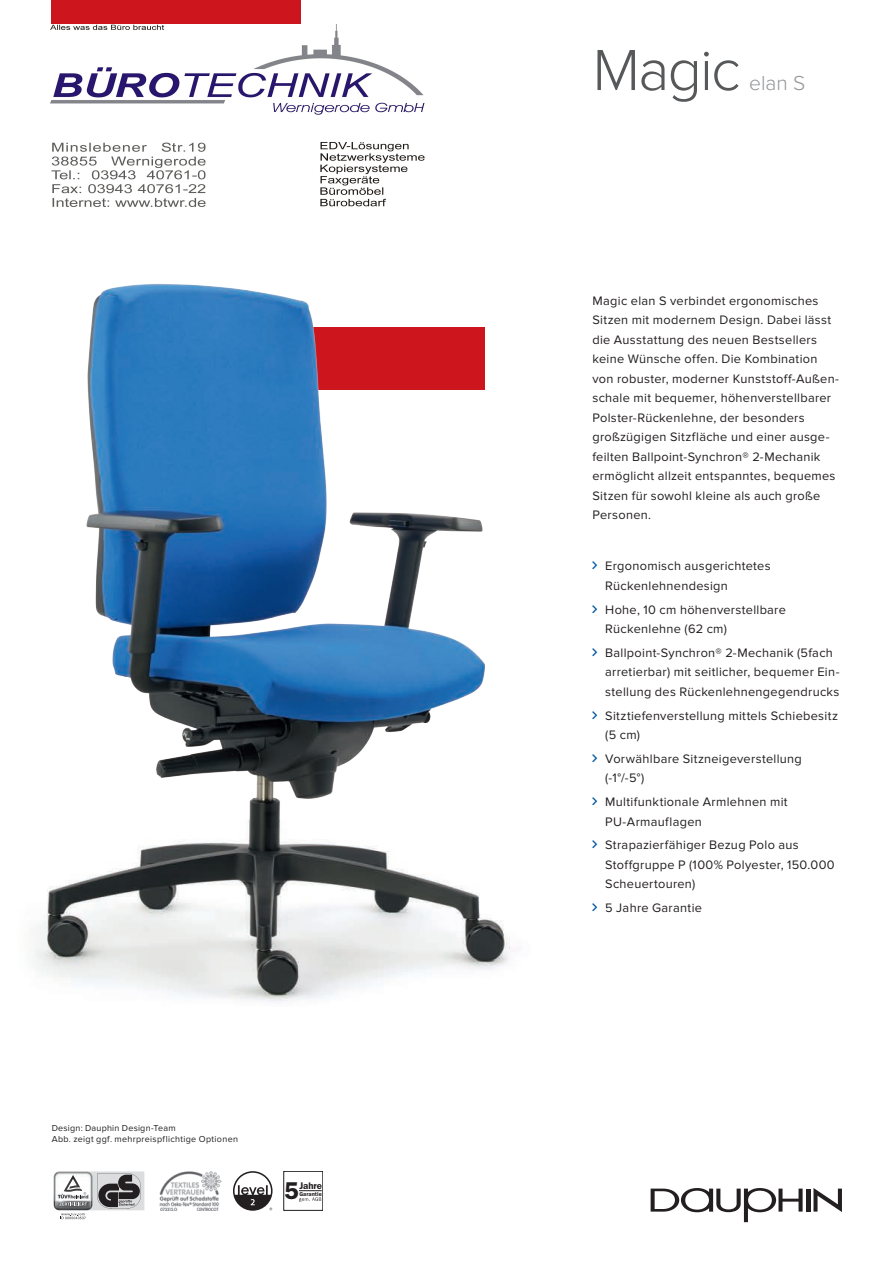
<style>
.page{position:relative;width:893px;height:1263px;background:#fff}
.page>*{position:absolute;margin:0;border:0;box-sizing:border-box;transform-origin:0 0}
.Headline___DE_EN{font:300 60px "Proxima Nova";letter-spacing:-.03em;color:#57585a}
.t1{font:600 24.45px "Franklin Gothic LT";color:#231f20}
.Headline___DE_EN-2{font:300 21px "Proxima Nova";color:#939598}
.Fließtext_DE{font:12.75px/19.5px "Proxima Nova";letter-spacing:.025em;color:#231f20}
.t2{font:600 9.6px "Franklin Gothic LT";color:#231f20}
.Fließtext_DE-2{font:9px "Proxima Nova";letter-spacing:.035em;color:#231f20}
._02_Fliesstext_de{font:9px "Proxima Nova";letter-spacing:.025em;color:#231f20}
.t3{font:600 5.7px "Franklin Gothic LT";letter-spacing:.015em;color:#231f20}
</style>
<div class="page">
<div style="left:51px;top:0;width:249px;height:88px;background:#cd151d"></div>
<svg style="left:54px;top:1207px;width:91px;height:12px"></svg>
<img style="left:160px;top:1207px;width:59px;height:4px">
<svg style="left:241px;top:1207px;width:32px;height:4px"></svg>
<svg style="left:813px;top:1188px;width:29px;height:24px"></svg>
<hr style="left:806px;top:1188px;width:4px;height:23px;background:#231f20">
<svg style="left:651px;top:1207px;width:152px;height:15px"></svg>
<img style="left:33px;top:11px;width:799px;height:1196px">
<img style="left:50px;top:25px;width:375px;height:181px">
<svg style="left:592px;top:561px;width:5px;height:9px"></svg>
<svg style="left:592px;top:605px;width:5px;height:8px"></svg>
<svg style="left:592px;top:648px;width:5px;height:8px"></svg>
<svg style="left:592px;top:711px;width:5px;height:8px"></svg>
<svg style="left:592px;top:754px;width:5px;height:8px"></svg>
<svg style="left:592px;top:797px;width:5px;height:8px"></svg>
<svg style="left:592px;top:840px;width:5px;height:9px"></svg>
<svg style="left:592px;top:903px;width:5px;height:8px"></svg>
<p class="_02_Fliesstext_de" style="left:52px;top:1122px;width:125px">Design: Dauphin Design-Team</p>
<p class="Fließtext_DE-2" style="left:52px;top:1133px;width:188px">Abb. zeigt ggf. mehrpreispflichtige Optionen</p>
<p class="t1" style="left:284px;top:1176px;width:16px">5</p>
<p class="t3" style="left:299px;top:1190px;width:24px">Garantie</p>
<p class="t2" style="left:299px;top:1180px;width:24px">Jahre</p>
<p class="Headline___DE_EN" style="left:592px;top:36px;width:150px">Magic</p>
<p class="Headline___DE_EN-2" style="left:749px;top:71px;width:58px">elan S</p>
<p class="Fließtext_DE" style="left:592px;top:291px;width:248px">Magic elan S verbindet ergonomisches Sitzen mit modernem Design. Dabei lässt die Ausstattung des neuen Bestsellers keine Wünsche offen. Die Kombination von robuster, moderner Kunststoff-Außen&shy;schale mit bequemer, höhenverstellbarer Polster-Rückenlehne, der besonders großzügigen Sitzfläche und einer ausge&shy;feilten Ballpoint-Synchron® 2-Mechanik ermöglicht allzeit entspanntes, bequemes Sitzen für sowohl kleine als auch große Personen.</p>
<p class="Fließtext_DE" style="left:605px;top:556px;width:167px">Ergonomisch ausgerichtetes<br>Rückenlehnendesign</p>
<p class="Fließtext_DE" style="left:605px;top:600px;width:182px">Hohe, 10 cm höhenverstellbare<br>Rückenlehne (62 cm)</p>
<p class="Fließtext_DE" style="left:605px;top:643px;width:236px">Ballpoint-Synchron® 2-Mechanik (5fach arretierbar) mit seitlicher, bequemer Ein&shy;stellung des Rückenlehnengegendrucks</p>
<p class="Fließtext_DE" style="left:605px;top:706px;width:234px">Sitztiefenverstellung mittels Schiebesitz (5 cm)</p>
<p class="Fließtext_DE" style="left:605px;top:749px;width:198px">Vorwählbare Sitzneigeverstellung (-1°/-5°)</p>
<p class="Fließtext_DE" style="left:605px;top:792px;width:184px">Multifunktionale Armlehnen mit<br>PU-Armauflagen</p>
<p class="Fließtext_DE" style="left:605px;top:835px;width:231px">Strapazierfähiger Bezug Polo aus<br>Stoffgruppe P (100% Polyester, 150.000<br>Scheuertouren)</p>
<p class="Fließtext_DE" style="left:605px;top:898px;width:98px">5 Jahre Garantie</p>
</div>
